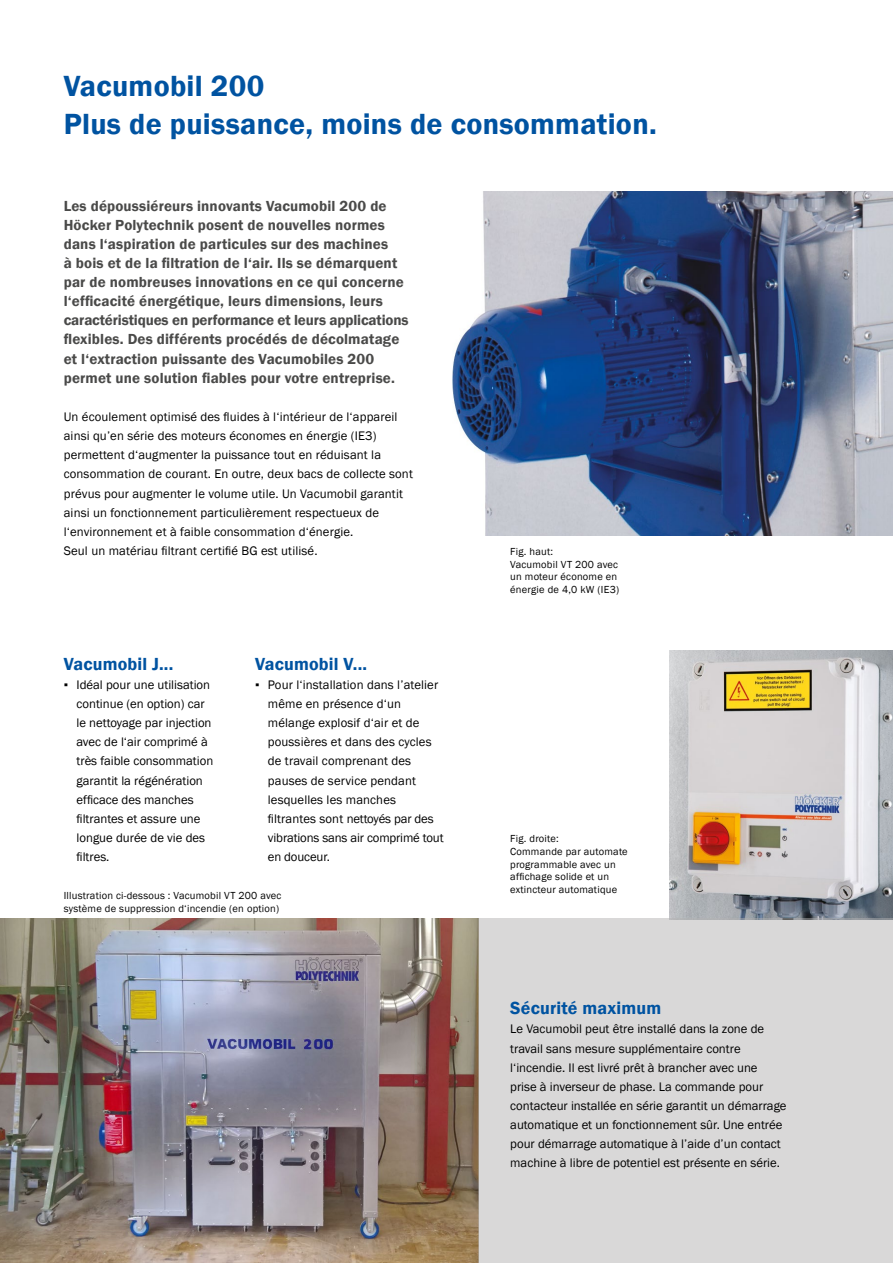
<style>
.page{position:relative;width:893px;height:1263px;background:#fff}
.page>*{position:absolute;margin:0;border:0;box-sizing:border-box;transform-origin:0 0}
.t1{font:600 30px/38.2px "Franklin Gothic";letter-spacing:.01em;color:#0053a1}
.t2{font:600 18px "Franklin Gothic";letter-spacing:.01em;color:#0053a1}
.t3{font:600 15px/19.2px "Franklin Gothic";letter-spacing:.01em;color:#4a4a49}
.t4{font:12.75px/19.2px "Franklin Gothic";color:#000}
.t5{font:10.5px/12.8px "Franklin Gothic";letter-spacing:.02em;color:#000}
</style>
<div class="page">
<img style="left:452px;top:191px;width:441px;height:345px">
<img style="left:670px;top:651px;width:223px;height:267px">
<img style="left:0;top:918px;width:478px;height:345px">
<div style="left:478px;top:918px;width:415px;height:345px;background:#d9d8d8"></div>
<h1 class="t1" style="left:64px;top:67px;width:594px">Vacumobil 200<br>Plus de puissance, moins de consommation.</h1>
<p class="t3" style="left:64px;top:196px;width:346px">Les dépoussiéreurs innovants Vacumobil 200 de Höcker Polytechnik posent de nouvelles normes dans l‘aspiration de particules sur des machines<br>à bois et de la filtration de l‘air. Ils se démarquent par de nombreuses innovations en ce qui concerne l‘efficacité énergétique, leurs dimensions, leurs caractéristiques en performance et leurs applications flexibles. Des différents procédés de décolmatage et l‘extraction puissante des Vacumobiles 200 permet une solution fiables pour votre entreprise.</p>
<p class="t4" style="left:64px;top:407px;width:351px">Un écoulement optimisé des fluides à l‘intérieur de l‘appareil ainsi qu’en série des moteurs économes en énergie (IE3) permettent d‘augmenter la puissance tout en réduisant la consommation de courant. En outre, deux bacs de collecte sont prévus pour augmenter le volume utile. Un Vacumobil garantit ainsi un fonctionnement particulièrement respectueux de l‘environnement et à faible consommation d‘énergie.<br>Seul un matériau filtrant certifié BG est utilisé.</p>
<h2 class="t2" style="left:64px;top:653px;width:111px">Vacumobil J...</h2>
<p class="t4" style="left:77px;top:675px;width:138px;text-indent:-13px">▪ Idéal pour une utilisation continue (en option) car le nettoyage par injection avec de l‘air comprimé à très faible consommation garantit la régénération efficace des manches filtrantes et assure une longue durée de vie des filtres.</p>
<h2 class="t2" style="left:255px;top:653px;width:114px">Vacumobil V...</h2>
<p class="t4" style="left:268px;top:675px;width:177px;text-indent:-13px">▪ Pour l‘installation dans l’atelier même en présence d‘un mélange explosif d‘air et de poussières et dans des cycles de travail comprenant des pauses de service pendant lesquelles les manches filtrantes sont nettoyés par des vibrations sans air comprimé tout en douceur.</p>
<p class="t5" style="left:64px;top:890px;width:219px">Illustration ci-dessous : Vacumobil VT 200 avec système de suppression d‘incendie (en option)</p>
<p class="t5" style="left:510px;top:545px;width:110px">Fig. haut:<br>Vacumobil VT 200 avec un moteur économe en énergie de 4,0 kW (IE3)</p>
<p class="t5" style="left:510px;top:832px;width:119px">Fig. droite:<br>Commande par automate programmable avec un affichage solide et un extincteur automatique</p>
<h2 class="t2" style="left:510px;top:997px;width:152px">Sécurité maximum</h2>
<p class="t4" style="left:510px;top:1020px;width:278px">Le Vacumobil peut être installé dans la zone de travail sans mesure supplémentaire contre l‘incendie. Il est livré prêt à brancher avec une prise à inverseur de phase. La commande pour contacteur installée en série garantit un démarrage automatique et un fonctionnement sûr. Une entrée pour démarrage automatique à l’aide d’un contact machine à libre de potentiel est présente en série.</p>
</div>
